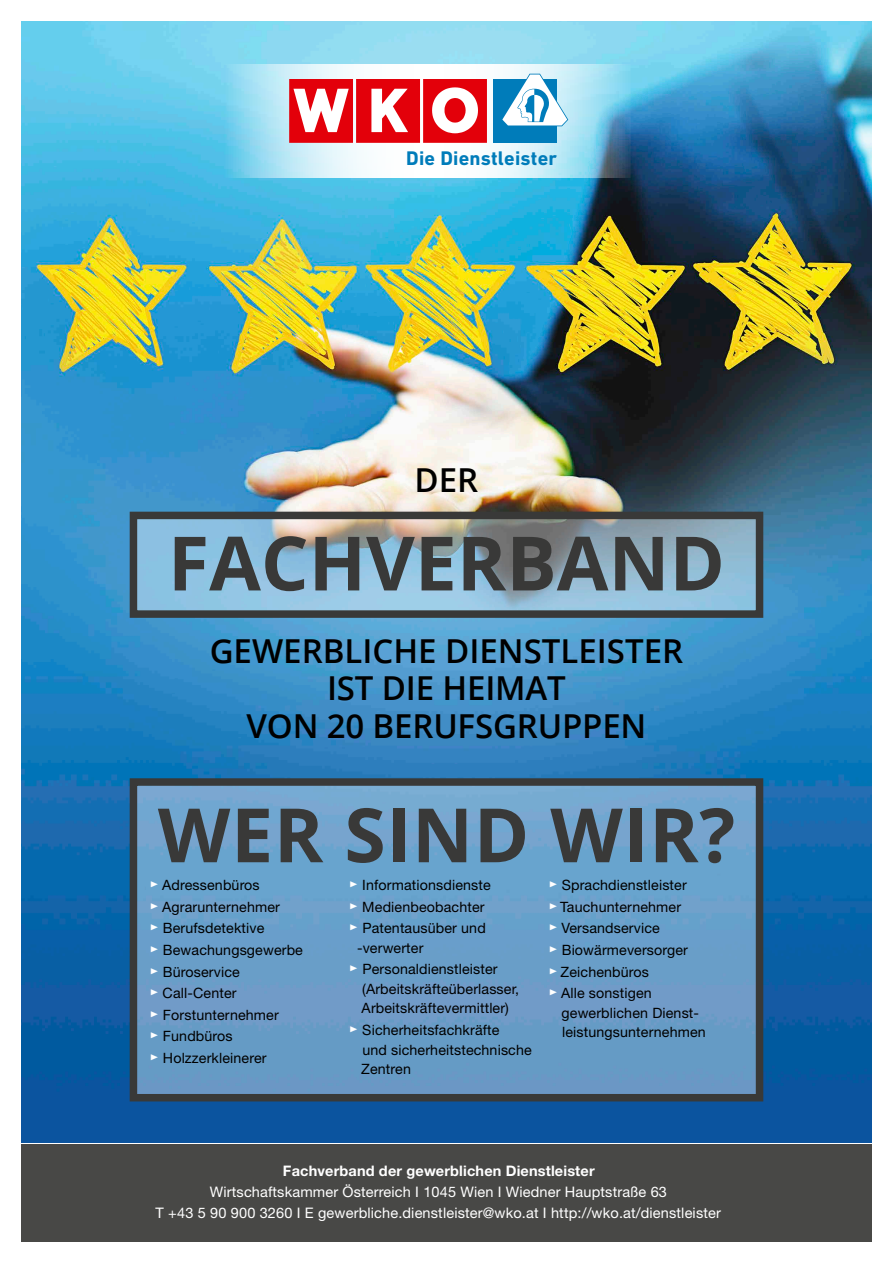
<style>
.page{position:relative;width:893px;height:1263px;background:#fff}
.page>*{position:absolute;margin:0;border:0;box-sizing:border-box;transform-origin:0 0}
.t1{font:700 75px "Open Sans";color:#393938}
.t2{font:600 33px/37.7px "Open Sans";letter-spacing:-.005em;color:#000;text-align:center}
.t3{font:700 20.1px "DIN Next LT Pro";letter-spacing:.01em;color:#007cba}
.t4{font:14.55px/21.5px "Helvetica Neue LT Std";letter-spacing:.01em;color:#fff;text-align:center}
.t5{font:700 14.55px "Helvetica Neue LT Std";letter-spacing:.01em;color:#fff}
.t6{font:14.25px/21.6px "Helvetica Neue LT Std";letter-spacing:.01em;color:#000}
</style>
<div class="page">
<img style="left:21px;top:21px;width:851px;height:1122px">
<svg style="left:139px;top:521px;width:615px;height:88px;background:#92b5c9"></svg>
<div style="left:130px;top:512px;width:633px;height:106px;border:8px solid #393938"></div>
<svg style="left:223px;top:64px;width:408px;height:113px"></svg>
<div style="left:493px;top:79px;width:64px;height:64px;background:#007cba"></div>
<svg style="left:289px;top:79px;width:198px;height:64px"></svg>
<svg style="left:501px;top:74px;width:67px;height:52px"></svg>
<div style="left:21px;top:1144px;width:851px;height:98px;background:#484846"></div>
<div style="left:133px;top:782px;width:626px;height:316px;background:linear-gradient(to bottom,#72a8d2,#6697c3)"></div>
<div style="left:130px;top:778px;width:633px;height:323px;border:8px solid #393938"></div>
<h3 class="t3" style="left:406px;top:147px;width:152px">Die Dienstleister</h3>
<h2 class="t2" style="left:415px;top:461px;width:65px">DER</h2>
<h1 class="t1" style="left:168px;top:510px;width:558px">FACHVERBAND</h1>
<h2 class="t2" style="left:210px;top:631px;width:475px">GEWERBLICHE DIENSTLEISTER<br>IST DIE HEIMAT<br>VON 20 BERUFSGRUPPEN</h2>
<h1 class="t1" style="left:158px;top:782px;width:579px">WER SIND WIR?</h1>
<p class="t6" style="left:150px;top:874px;width:155px"><sup>®</sup> Adressenbüros<br><sup>®</sup> Agrarunternehmer<br><sup>®</sup> Berufsdetektive<br><sup>®</sup> Bewachungsgewerbe <sup>®</sup> Büroservice<br><sup>®</sup> Call-Center<br><sup>®</sup> Forstunternehmer<br><sup>®</sup> Fundbüros<br><sup>®</sup> Holzzerkleinerer</p>
<p class="t6" style="left:349px;top:874px;width:143px"><sup>®</sup> Informationsdienste <sup>®</sup> Medienbeobachter <sup>®</sup> Patentausüber und</p>
<p class="t6" style="left:349px;top:937px;width:150px;text-indent:8px">-verwerter<br><sup>®</sup> Personaldienstleister</p>
<p class="t6" style="left:362px;top:979px;width:159px;line-height:19.5px">(Arbeitskräfteüberlasser,<br>Arbeitskräftevermittler)</p>
<p class="t6" style="left:361px;top:1020px;width:172px;line-height:19.5px;text-indent:-12px"><sup>®</sup> Sicherheitsfachkräfte<br>und sicherheitstechnische<br>Zentren</p>
<p class="t6" style="left:549px;top:874px;width:141px"><sup>®</sup> Sprachdienstleister <sup>®</sup> Tauchunternehmer <sup>®</sup> Versandservice<br><sup>®</sup> Biowärmeversorger <sup>®</sup> Zeichenbüros<br><sup>®</sup> Alle sonstigen</p>
<p class="t6" style="left:562px;top:1003px;width:146px;line-height:19.5px">gewerblichen Dienst&shy;leistungsunternehmen</p>
<p class="t5" style="left:283px;top:1161px;width:313px">Fachverband der gewerblichen Dienstleister</p>
<p class="t4" style="left:156px;top:1181px;width:567px">Wirtschaftskammer Österreich I 1045 Wien I Wiedner Hauptstraße 63<br>T +43 5 90 900 3260 I E gewerbliche.dienstleister@wko.at I http://wko.at/dienstleister</p>
</div>
